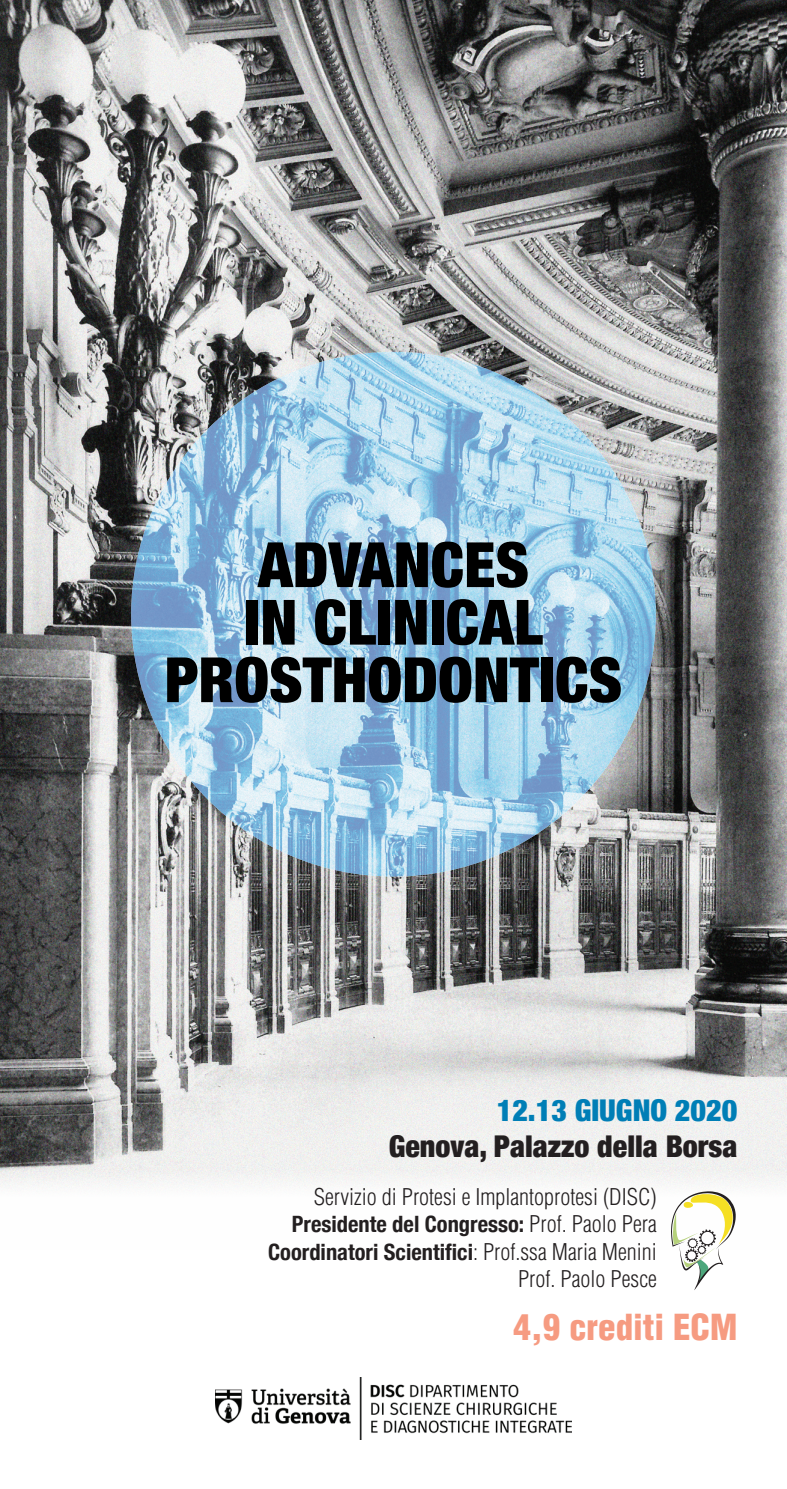
<style>
.page{position:relative;width:787px;height:1489px;background:#fff}
.page>*{position:absolute;margin:0;border:0;box-sizing:border-box;transform-origin:0 0}
.t1{font:900 condensed 62.5px/57.5px "Helvetica Neue";color:#000;text-align:center}
.t2{font:900 condensed 35px "Helvetica LT Std";color:#f69b81}
.t3{font:900 condensed 30px "Helvetica Neue";color:#231f20}
.t4{font:900 condensed 30px "Helvetica Neue";color:#007eb6}
.t5{font:700 condensed 22.5px/27.5px "Helvetica Neue";color:#231f20;text-align:right}
.t6{font:300 condensed 22.5px "Helvetica LT Std";color:#231f20}
.s1{font-family:"Helvetica LT Std";font-weight:300}
</style>
<div class="page">
<img style="left:0;top:0;width:787px;height:1189px">
<img style="left:131px;top:352px;width:525px;height:524px;border-radius:262px">
<svg style="left:671px;top:1191px;width:65px;height:99px"></svg>
<img style="left:216px;top:1377px;width:355px;height:62px">
<h1 class="t1" style="left:165px;top:532px;width:459px">ADVANCES<br>IN CLINICAL<br>PROSTHODONTICS</h1>
<h3 class="t4" style="left:497px;top:1085px;width:242px">12.13 GIUGNO 2020</h3>
<h3 class="t3" style="left:389px;top:1121px;width:350px">Genova, Palazzo della Borsa</h3>
<p class="t6" style="left:314px;top:1182px;width:344px">Servizio di Protesi e Implantoprotesi (DISC)</p>
<p class="t5" style="left:268px;top:1208px;width:390px">Presidente del Congresso: <span class="s1">Prof. Paolo Pera<br></span>Coordinatori Scientifici<span class="s1">: Prof.ssa Maria Menini</span></p>
<p class="t6" style="left:518px;top:1264px;width:140px">Prof. Paolo Pesce</p>
<h2 class="t2" style="left:513px;top:1304px;width:225px">4,9 crediti ECM</h2>
</div>
